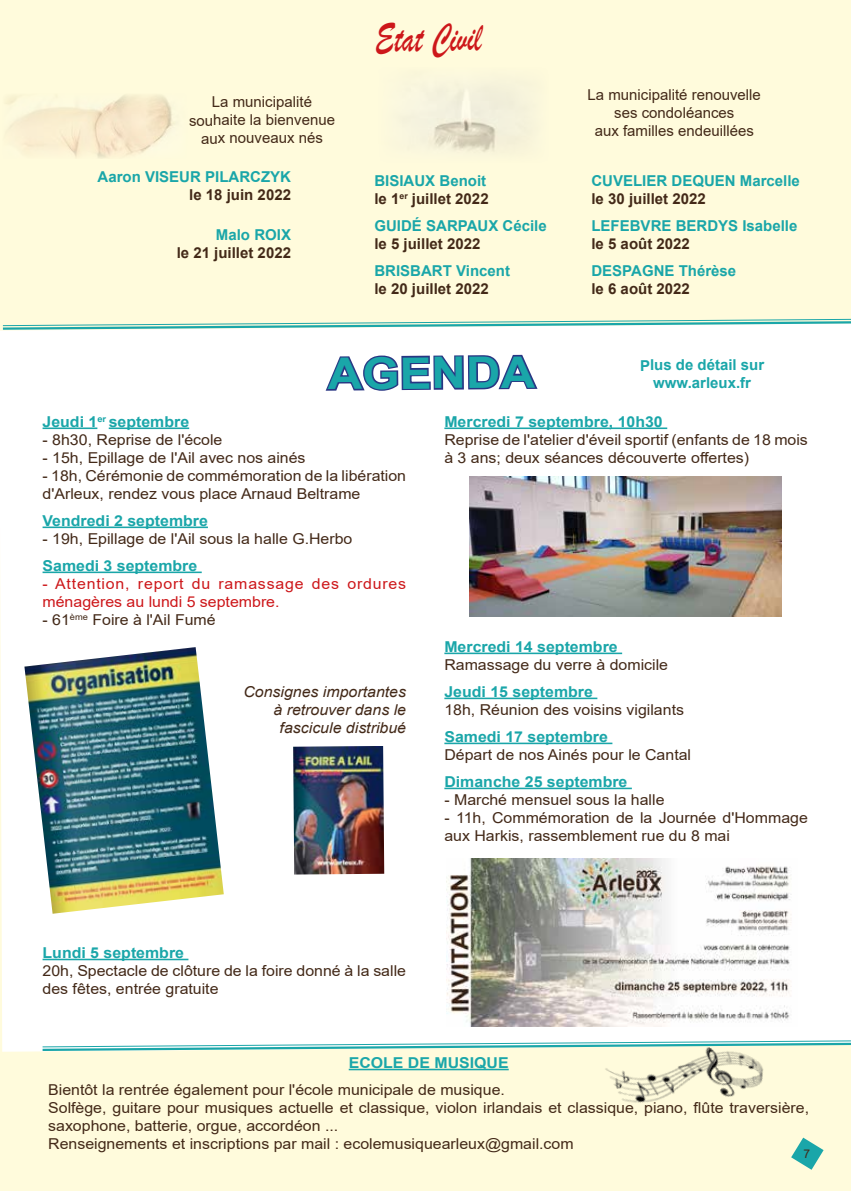
<style>
.page{position:relative;width:851px;height:1191px;background:#fff}
.page>*{position:absolute;margin:0;border:0;box-sizing:border-box;transform-origin:0 0}
.t1{font:700 43.5px "Arial";color:#1aa6a9;scale:1.1 1}
.t2{font:42px "Brush Script";color:#cd171a;scale:.74 1}
.t3{font:15px/18px "Arial";color:#432918;scale:1.06 1}
.t4{font:700 15px "Arial";color:#1aa6a9;scale:1.06 1}
.t5{font:700 15px/18px "Arial";color:#1aa6a9;text-align:center}
.t6{font:700 15px/18px "Arial";color:#432918}
.t7{font:15px/18px "Arial";color:#432918;text-align:center}
.t8{font:15px/18px "Arial";letter-spacing:.05em;color:#cd171a;scale:1.06 1}
.t9{font:italic 15px/18px "Arial";color:#432918;text-align:right;scale:1.06 1}
.t10{font:12px "Arial";color:#432918}
.s1{color:#1aa6a9}
</style>
<div class="page">
<div style="left:3px;top:1051px;width:847px;height:140px;background:#fffbdc"></div>
<svg style="left:0;top:594px;width:3px;height:597px"></svg>
<svg style="left:791px;top:1137px;width:32px;height:32px"></svg>
<hr style="left:43px;top:427px;width:54px;height:2px;background:#1aa6a9">
<hr style="left:109px;top:427px;width:80px;height:2px;background:#1aa6a9">
<hr style="left:43px;top:526px;width:165px;height:2px;background:#1aa6a9">
<hr style="left:43px;top:571px;width:159px;height:2px;background:#1aa6a9">
<hr style="left:43px;top:958px;width:145px;height:2px;background:#1aa6a9">
<hr style="left:444px;top:427px;width:223px;height:2px;background:#1aa6a9">
<hr style="left:444px;top:652px;width:178px;height:2px;background:#1aa6a9">
<hr style="left:444px;top:697px;width:153px;height:2px;background:#1aa6a9">
<hr style="left:444px;top:742px;width:168px;height:2px;background:#1aa6a9">
<hr style="left:444px;top:787px;width:187px;height:2px;background:#1aa6a9">
<img style="left:446px;top:858px;width:345px;height:168px">
<svg style="left:325px;top:354px;width:213px;height:37px"></svg>
<img style="left:470px;top:476px;width:311px;height:141px">
<div style="left:0;top:0;width:850px;height:330px;background:#fffbdc"></div>
<img style="left:3px;top:94px;width:184px;height:65px">
<img style="left:378px;top:67px;width:170px;height:95px">
<svg style="left:1px;top:315px;width:849px;height:16px"></svg>
<svg style="left:0;top:0;width:4px;height:89px"></svg>
<img style="left:24px;top:647px;width:200px;height:266px">
<img style="left:293px;top:746px;width:91px;height:128px">
<svg style="left:40px;top:1040px;width:810px;height:12px"></svg>
<hr style="left:348px;top:1068px;width:160px;height:2px;background:#1aa6a9">
<img style="left:591px;top:997px;width:182px;height:159px">
<p class="t7" style="left:189px;top:93px;width:148px">La municipalité souhaite la bienvenue aux nouveaux nés</p>
<p class="t5" style="left:97px;top:168px;width:195px">Aaron VISEUR PILARCZYK</p>
<p class="t6" style="left:189px;top:186px;width:103px">le 18 juin 2022</p>
<p class="t5" style="left:216px;top:225px;width:77px">Malo ROIX</p>
<p class="t6" style="left:177px;top:243px;width:116px">le 21 juillet 2022</p>
<h2 class="t2" style="left:374px;top:13px;width:145px;rotate:-1deg">Etat Civil</h2>
<p class="t6" style="left:374px;top:172px;width:116px"><span class="s1">BISIAUX Benoit </span>le 1<sup>er</sup> juillet 2022</p>
<p class="t5" style="left:374px;top:217px;width:174px">GUIDÉ SARPAUX Cécile</p>
<p class="t6" style="left:374px;top:235px;width:107px">le 5 juillet 2022</p>
<p class="t5" style="left:374px;top:262px;width:137px">BRISBART Vincent</p>
<p class="t6" style="left:374px;top:280px;width:116px">le 20 juillet 2022</p>
<h1 class="t1" style="left:327px;top:344px;width:190px;rotate:-1deg">AGENDA</h1>
<p class="t7" style="left:587px;top:85px;width:175px">La municipalité renouvelle ses condoléances<br>aux familles endeuillées</p>
<p class="t5" style="left:591px;top:172px;width:210px">CUVELIER DEQUEN Marcelle</p>
<p class="t6" style="left:591px;top:190px;width:116px">le 30 juillet 2022</p>
<p class="t5" style="left:591px;top:217px;width:207px">LEFEBVRE BERDYS Isabelle</p>
<p class="t6" style="left:591px;top:235px;width:100px">le 5 août 2022</p>
<p class="t5" style="left:591px;top:262px;width:146px">DESPAGNE Thérèse</p>
<p class="t6" style="left:591px;top:280px;width:100px">le 6 août 2022</p>
<p class="t5" style="left:640px;top:356px;width:126px">Plus de détail sur www.arleux.fr</p>
<p class="t4" style="left:43px;top:411px;width:140px">Jeudi 1<sup>er</sup> septembre</p>
<p class="t3" style="left:43px;top:430px;width:171px">- 8h30, Reprise de l'école</p>
<p class="t3" style="left:43px;top:448px;width:249px">- 15h, Epillage de l'Ail avec nos ainés</p>
<p class="t3" style="left:43px;top:466px;width:344px">- 18h, Cérémonie de commémoration de la libération d'Arleux, rendez vous place Arnaud Beltrame</p>
<p class="t4" style="left:43px;top:510px;width:157px">Vendredi 2 septembre</p>
<p class="t3" style="left:43px;top:529px;width:294px">- 19h, Epillage de l'Ail sous la halle G.Herbo</p>
<p class="t4" style="left:43px;top:555px;width:147px">Samedi 3 septembre</p>
<p class="t8" style="left:43px;top:574px;width:344px">- Attention, report du ramassage des ordures ménagères au lundi 5 septembre.</p>
<p class="t3" style="left:43px;top:610px;width:165px">- 61<sup>ème</sup> Foire à l'Ail Fumé</p>
<p class="t9" style="left:243px;top:682px;width:155px">Consignes importantes à retrouver dans le fascicule distribué</p>
<p class="t4" style="left:444px;top:411px;width:207px">Mercredi 7 septembre, 10h30</p>
<p class="t3" style="left:444px;top:430px;width:344px">Reprise de l'atelier d'éveil sportif (enfants de 18 mois à 3 ans; deux séances découverte offertes)</p>
<p class="t4" style="left:444px;top:636px;width:165px">Mercredi 14 septembre</p>
<p class="t3" style="left:444px;top:655px;width:212px">Ramassage du verre à domicile</p>
<p class="t4" style="left:444px;top:681px;width:142px">Jeudi 15 septembre</p>
<p class="t3" style="left:444px;top:700px;width:227px">18h, Réunion des voisins vigilants</p>
<p class="t4" style="left:444px;top:726px;width:156px">Samedi 17 septembre</p>
<p class="t3" style="left:444px;top:745px;width:234px">Départ de nos Ainés pour le Cantal</p>
<p class="t4" style="left:444px;top:771px;width:174px">Dimanche 25 septembre</p>
<p class="t3" style="left:444px;top:790px;width:209px">- Marché mensuel sous la halle</p>
<p class="t3" style="left:444px;top:808px;width:344px">- 11h, Commémoration de la Journée d'Hommage aux Harkis, rassemblement rue du 8 mai</p>
<p class="t4" style="left:43px;top:942px;width:135px">Lundi 5 septembre</p>
<p class="t3" style="left:43px;top:961px;width:344px">20h, Spectacle de clôture de la foire donné à la salle des fêtes, entrée gratuite</p>
<p class="t4" style="left:348px;top:1052px;width:152px">ECOLE DE MUSIQUE</p>
<p class="t3" style="left:48px;top:1080px;width:719px">Bientôt la rentrée également pour l'école municipale de musique.<br>Solfège, guitare pour musiques actuelle et classique, violon irlandais et classique, piano, flûte traversière, saxophone, batterie, orgue, accordéon ...<br>Renseignements et inscriptions par mail : ecolemusiquearleux@gmail.com</p>
<p class="t10" style="left:803px;top:1145px;width:8px">7</p>
</div>
